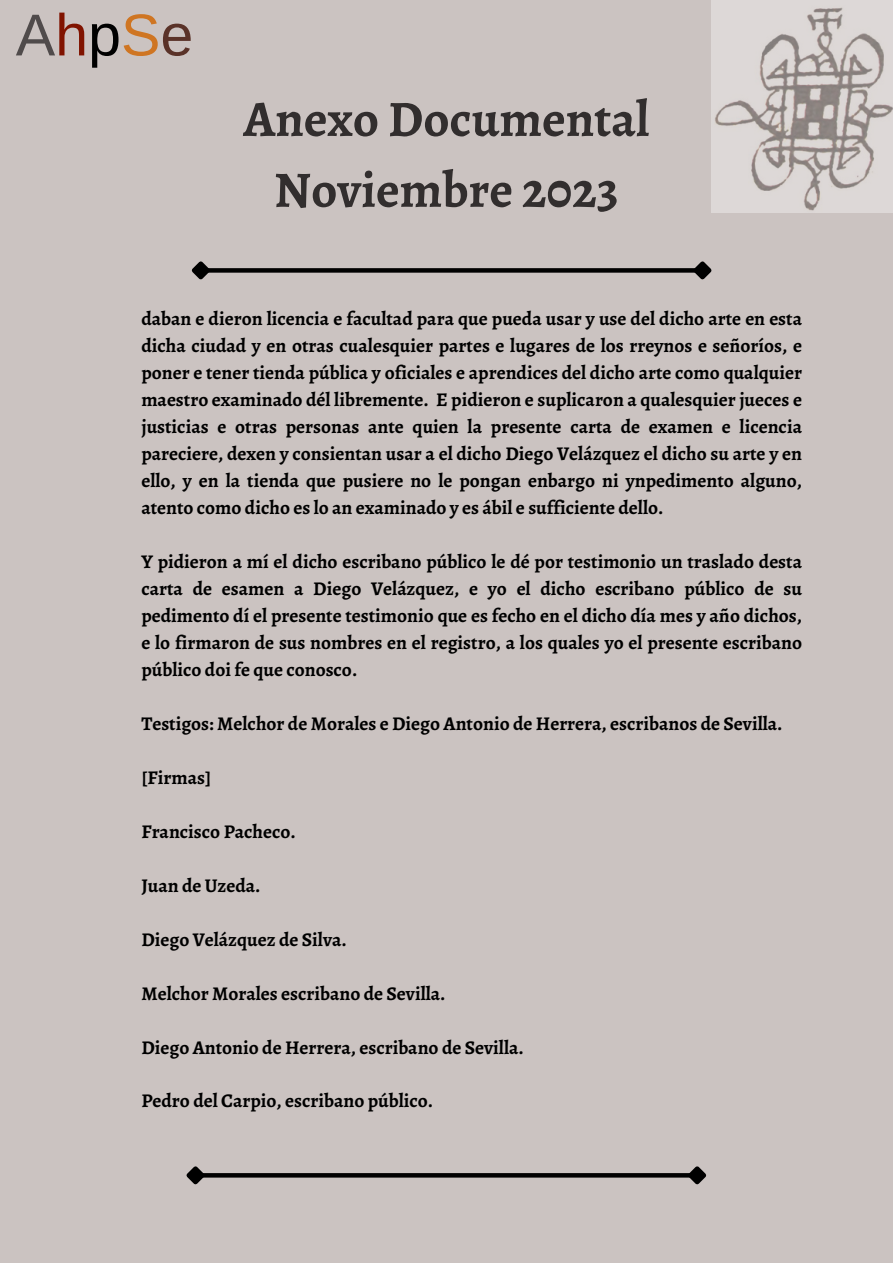
<style>
.page{position:relative;width:893px;height:1264px;background:#fff}
.page>*{position:absolute;margin:0;border:0;box-sizing:border-box;transform-origin:0 0}
.t1{font:59.1px "Arimo";color:#504b4b}
.t2{font:700 51px "Alegreya";color:#322e2e}
.t3{font:700 19.35px/27px "Alegreya";color:#000;text-align:justify}
.s1{color:#801300}
.s2{color:#000}
.s3{color:#cf7522}
.s4{color:#5a3228}
</style>
<div class="page">
<div style="left:0;top:0;width:892px;height:1262px;background:#cbc3c1"></div>
<img style="left:711px;top:0;width:181px;height:212px">
<svg style="left:208px;top:1173px;width:476px;height:4px;background:#050404"></svg>
<svg style="left:186px;top:1166px;width:22px;height:19px"></svg>
<svg style="left:684px;top:1166px;width:23px;height:19px"></svg>
<div style="left:206px;top:268px;width:490px;height:5px;background:#000"></div>
<svg style="left:191px;top:261px;width:23px;height:19px"></svg>
<svg style="left:689px;top:261px;width:23px;height:19px"></svg>
<p class="t1" style="left:16px;top:2px;width:179px">A<span class="s1">h</span><span class="s2">p</span><span class="s3">S</span><span class="s4">e</span></p>
<p class="t2" style="left:243px;top:84px;width:407px">Anexo Documental</p>
<p class="t2" style="left:274px;top:155px;width:346px">Noviembre 2023</p>
<p class="t3" style="left:141px;top:305px;width:662px">daban e dieron licencia e facultad para que pueda usar y use del dicho arte en esta dicha ciudad y en otras cualesquier partes e lugares de los rreynos e señoríos, e poner e tener tienda pública y oficiales e aprendices del dicho arte como qualquier maestro examinado dél libremente. E pidieron e suplicaron a qualesquier jueces e justicias e otras personas ante quien la presente carta de examen e licencia pareciere, dexen y consientan usar a el dicho Diego Velázquez el dicho su arte y en ello, y en la tienda que pusiere no le pongan enbargo ni ynpedimento alguno, atento como dicho es lo an examinado y es ábil e sufficiente dello.</p>
<p class="t3" style="left:141px;top:547px;width:662px">Y pidieron a mí el dicho escribano público le dé por testimonio un traslado desta carta de esamen a Diego Velázquez, e yo el dicho escribano público de su pedimento dí el presente testimonio que es fecho en el dicho día mes y año dichos, e lo firmaron de sus nombres en el registro, a los quales yo el presente escribano público doi fe que conosco.</p>
<p class="t3" style="left:141px;top:709px;width:642px">Testigos: Melchor de Morales e Diego Antonio de Herrera, escribanos de Sevilla.</p>
<p class="t3" style="left:141px;top:763px;width:71px">[Firmas]</p>
<p class="t3" style="left:141px;top:817px;width:156px">Francisco Pacheco.</p>
<p class="t3" style="left:141px;top:871px;width:121px">Juan de Uzeda.</p>
<p class="t3" style="left:141px;top:925px;width:207px">Diego Velázquez de Silva.</p>
<p class="t3" style="left:141px;top:979px;width:306px">Melchor Morales escribano de Sevilla.</p>
<p class="t3" style="left:141px;top:1033px;width:384px">Diego Antonio de Herrera, escribano de Sevilla.</p>
<p class="t3" style="left:141px;top:1087px;width:293px">Pedro del Carpio, escribano público.</p>
</div>
